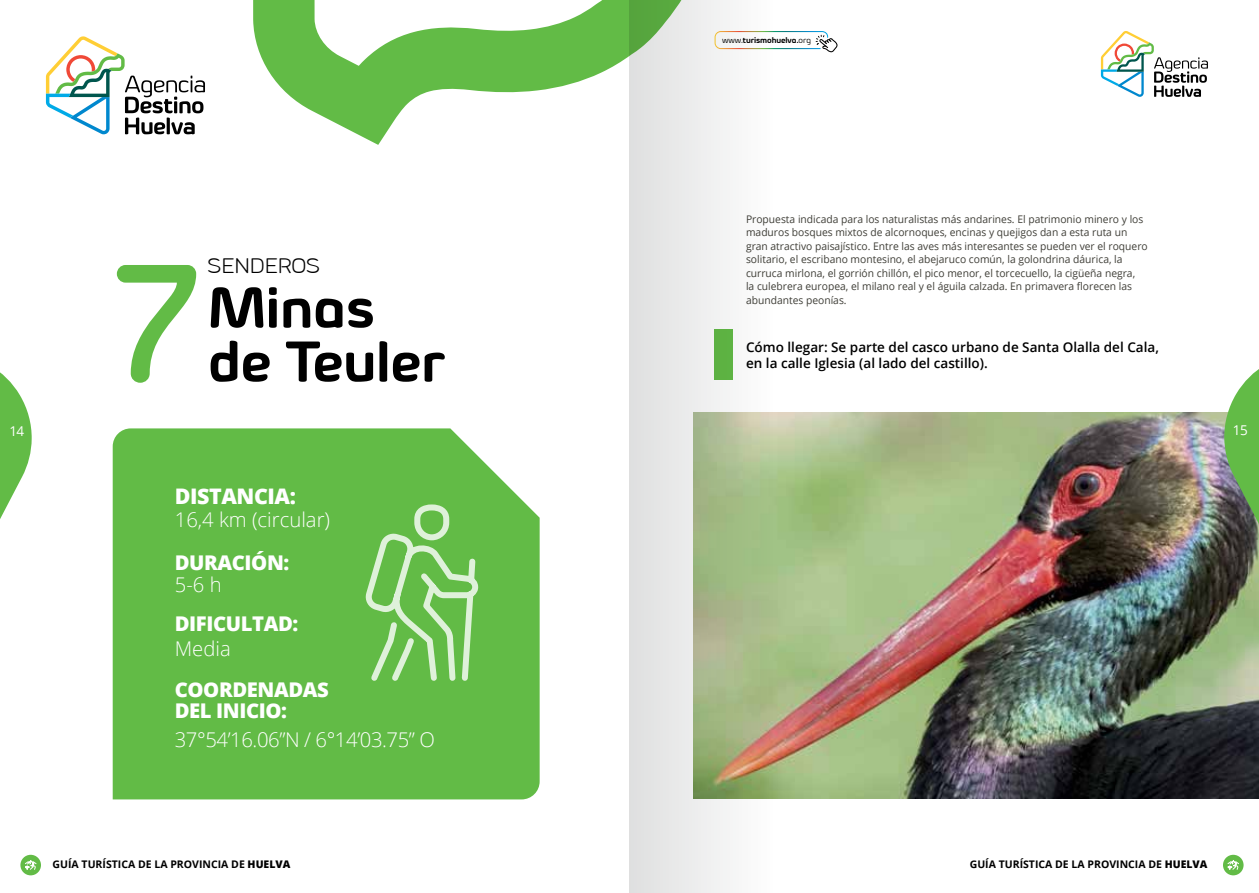
<style>
.page{position:relative;width:1259px;height:893px;background:#fff}
.page>*{position:absolute;margin:0;border:0;box-sizing:border-box;transform-origin:0 0}
.t1{font:700 172.95px "Bariol";color:#62bb46}
.t2{font:700 57px/54px "Byom";letter-spacing:-.01em;color:#000}
.t3{font:800 21.45px "Open Sans";letter-spacing:-.02em;color:#fff}
.t4{font:300 21px "Byom";letter-spacing:.02em;color:#000}
.t5{font:800 20.25px/21px "Open Sans";letter-spacing:-.02em;color:#fff}
.t6{font:300 20.25px "Open Sans";letter-spacing:-.02em;color:#fff}
.t7{font:300 20.25px "Open Sans";color:#fff}
.t8{font:600 13.5px/16.5px "Open Sans";color:#000}
.t9{font:13.5px "Open Sans";color:#fff}
.t10{font:10.5px/13.5px "Open Sans";color:#3f3e37}
.t11{font:700 10.5px "Open Sans";color:#000}
.t12{font:700 8.4px "Byom";letter-spacing:-.01em;color:#000}
.s1{font-weight:400}
.s2{font-weight:800}
</style>
<div class="page">
<div style="left:113px;top:428px;width:426px;height:371px;background:#62bb46"></div>
<img style="left:856px;top:412px;width:403px;height:387px">
<svg style="left:46px;top:36px;width:159px;height:98px"></svg>
<svg style="left:253px;top:0;width:955px;height:145px"></svg>
<div style="left:20px;top:855px;width:21px;height:20px;background:#62bb46;border-radius:50%"></div>
<div style="left:1223px;top:855px;width:20px;height:20px;background:#62bb46;border-radius:50%"></div>
<svg style="left:1227px;top:860px;width:12px;height:10px"></svg>
<svg style="left:25px;top:860px;width:12px;height:10px"></svg>
<svg style="left:0;top:372px;width:32px;height:147px"></svg>
<svg style="left:1224px;top:369px;width:35px;height:207px;background:#6a945b"></svg>
<svg style="left:364px;top:503px;width:116px;height:179px;background:#7fc769"></svg>
<svg style="left:629px;top:0;width:227px;height:893px"></svg>
<h1 class="t1" style="left:114px;top:205px;width:87px">7</h1>
<h3 class="t4" style="left:208px;top:254px;width:113px">SENDEROS</h3>
<h2 class="t2" style="left:208px;top:281px;width:238px">Minas de Teuler</h2>
<p class="t12" style="left:722px;top:35px;width:91px"><span class="s1">www.</span>turismohuelva.<span class="s1">org</span></p>
<p class="t10" style="left:746px;top:212px;width:403px">Propuesta indicada para los naturalistas más andarines. El patrimonio minero y los maduros bosques mixtos de alcornoques, encinas y quejigos dan a esta ruta un gran atractivo paisajístico. Entre las aves más interesantes se pueden ver el roquero solitario, el escribano montesino, el abejaruco común, la golondrina dáurica, la curruca mirlona, el gorrión chillón, el pico menor, el torcecuello, la cigüeña negra,<br>la culebrera europea, el milano real y el águila calzada. En primavera florecen las abundantes peonías.</p>
<p class="t8" style="left:746px;top:338px;width:414px">Cómo llegar: Se parte del casco urbano de Santa Olalla del Cala, en la calle Iglesia (al lado del castillo).</p>
<p class="t9" style="left:9px;top:422px;width:16px">14</p>
<p class="t9" style="left:1232px;top:421px;width:16px">15</p>
<h3 class="t3" style="left:175px;top:480px;width:123px">DISTANCIA:</h3>
<h3 class="t7" style="left:175px;top:505px;width:157px">16,4 km (circular)</h3>
<h3 class="t5" style="left:175px;top:551px;width:116px">DURACIÓN:</h3>
<h3 class="t7" style="left:175px;top:570px;width:48px">5-6 h</h3>
<h3 class="t5" style="left:175px;top:612px;width:125px">DIFICULTAD:</h3>
<h3 class="t7" style="left:175px;top:635px;width:58px">Media</h3>
<h3 class="t5" style="left:175px;top:678px;width:156px">COORDENADAS<br>DEL INICIO:</h3>
<h3 class="t6" style="left:175px;top:726px;width:262px">37°54’16.06”N / 6°14’03.75” O</h3>
<p class="t11" style="left:53px;top:857px;width:239px">GUÍA TURÍSTICA DE LA PROVINCIA DE <span class="s2">HUELVA</span></p>
<p class="t11" style="left:969px;top:857px;width:239px">GUÍA TURÍSTICA DE LA PROVINCIA DE <span class="s2">HUELVA</span></p>
</div>
